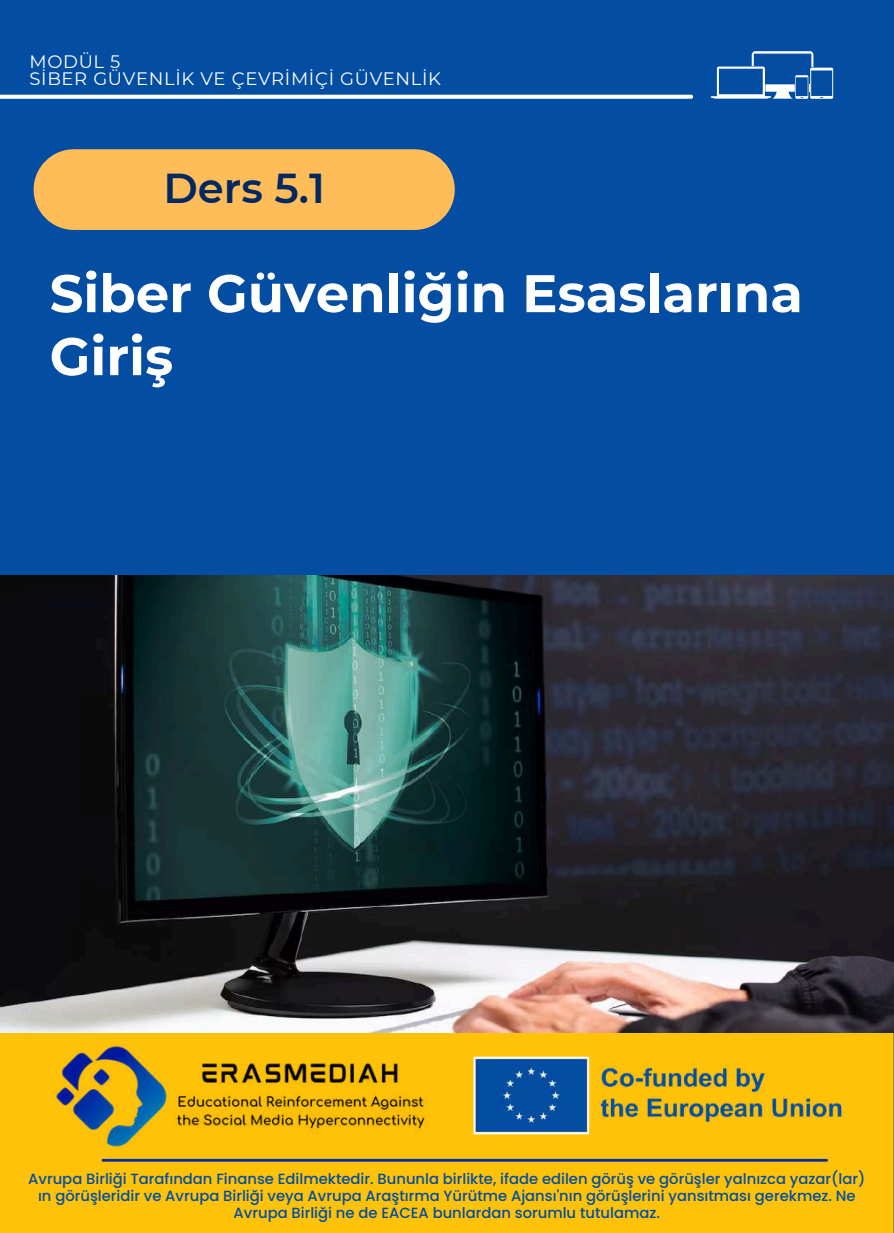
<style>
.page{position:relative;width:894px;height:1233px;background:#fff}
.page>*{position:absolute;margin:0;border:0;box-sizing:border-box;transform-origin:0 0}
.t1{font:700 52.8px/63px "Montserrat";color:#fff}
.t2{font:600 41.7px "Montserrat";color:#002961}
.t3{font:18px/16.8px "Montserrat";letter-spacing:.035em;color:#fff}
.t4{font:500 14.7px/16.8px "Poppins";color:#034da2;text-align:center}
</style>
<div class="page">
<div style="left:0;top:0;width:893px;height:1233px;background:#034da2"></div>
<svg style="left:0;top:95px;width:693px;height:4px"></svg>
<svg style="left:710px;top:51px;width:122px;height:47px"></svg>
<div style="left:34px;top:149px;width:420px;height:81px;background:#ffbd59;border-radius:40px"></div>
<div style="left:0;top:1033px;width:893px;height:200px;background:#fec209"></div>
<img style="left:288px;top:1054px;width:573px;height:83px">
<hr style="left:102px;top:1159px;width:725px;height:2px;background:#082ca5">
<img style="left:0;top:1033px;width:288px;height:122px">
<img style="left:0;top:575px;width:893px;height:458px">
<p class="t3" style="left:29px;top:53px;width:413px">MODÜL 5<br>SİBER GÜVENLİK VE ÇEVRİMİÇİ GÜVENLİK</p>
<h2 class="t2" style="left:163px;top:163px;width:163px">Ders 5.1</h2>
<h1 class="t1" style="left:50px;top:262px;width:754px">Siber Güvenliğin Esaslarına<br>Giriş</h1>
<p class="t4" style="left:28px;top:1171px;width:838px">Avrupa Birliği Tarafından Finanse Edilmektedir. Bununla birlikte, ifade edilen görüş ve görüşler yalnızca yazar(lar) ın görüşleridir ve Avrupa Birliği veya Avrupa Araştırma Yürütme Ajansı'nın görüşlerini yansıtması gerekmez. Ne<br>Avrupa Birliği ne de EACEA bunlardan sorumlu tutulamaz.</p>
</div>
